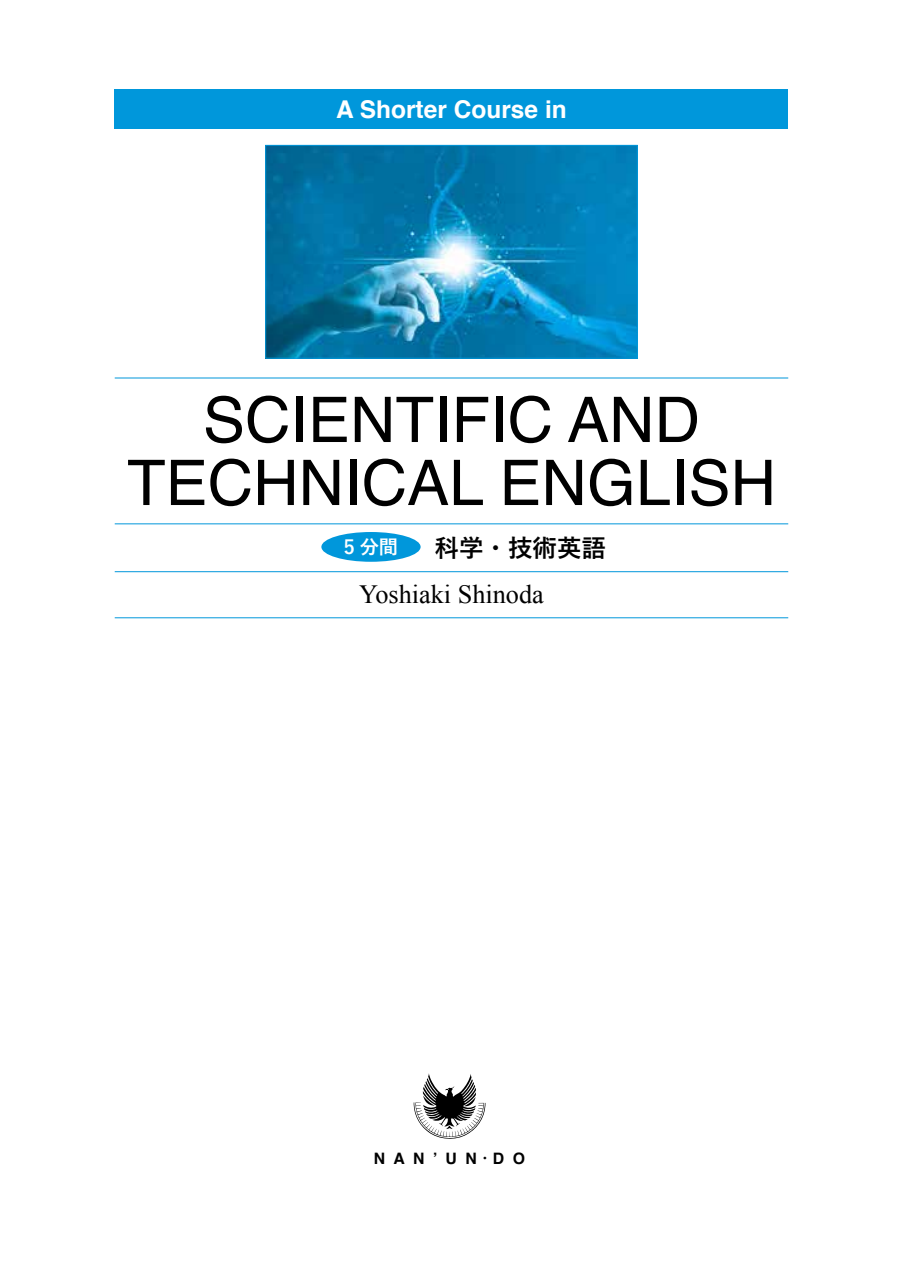
<style>
.page{position:relative;width:903px;height:1275px;background:#fff}
.page>*{position:absolute;margin:0;border:0;box-sizing:border-box;transform-origin:0 0}
.t1{font:63px/63px "Helvetica";color:#000;text-align:center}
.t2{font:26.25px "Times New Roman";color:#000}
.t3{font:700 24.5px "Helvetica";color:#fff}
.t4{font:700 24.5px "Yu Go";color:#000}
.t5{font:700 19.25px "Yu Go";color:#fff}
.t6{font:700 15.75px "Helvetica";color:#000}
.s1{font-family:"Yu Go";font-weight:500}
</style>
<div class="page">
<div style="left:115px;top:89px;width:673px;height:40px;background:#0097db"></div>
<hr style="left:115px;top:377px;width:673px;height:1px;background:#0097db">
<hr style="left:115px;top:523px;width:673px;height:1px;background:#0097db">
<hr style="left:115px;top:571px;width:673px;height:1px;background:#0097db">
<hr style="left:115px;top:617px;width:673px;height:1px;background:#0097db">
<div style="left:321px;top:532px;width:100px;height:30px;background:#0097db;border-radius:50%"></div>
<img style="left:267px;top:147px;width:368px;height:209px">
<div style="left:265px;top:145px;width:372px;height:213px;border:1px solid #0097db"></div>
<svg style="left:413px;top:1073px;width:73px;height:66px"></svg>
<p class="t3" style="left:336px;top:89px;width:232px">A Shorter Course in</p>
<p class="t1" style="left:127px;top:390px;width:650px">SCIENTIFIC AND<br>TECHNICAL ENGLISH</p>
<p class="t5" style="left:344px;top:536px;width:56px">5 分間</p>
<p class="t4" style="left:435px;top:534px;width:173px">科学・技術英語</p>
<p class="t2" style="left:359px;top:577px;width:186px">Yoshiaki Shinoda</p>
<p class="t6" style="left:374px;top:1145px;width:153px">N A N ’ U N<span class="s1">・</span>D O</p>
</div>
